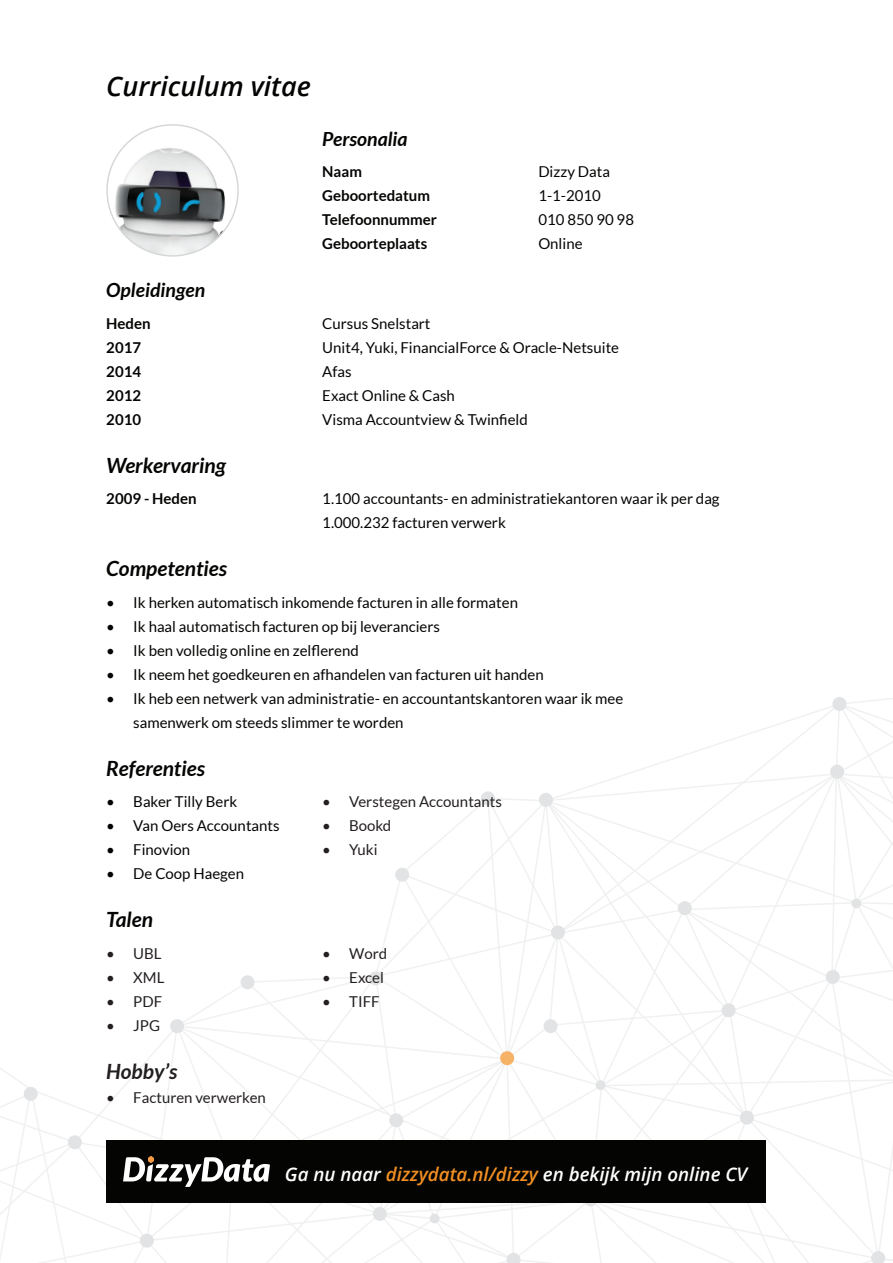
<style>
.page{position:relative;width:893px;height:1263px;background:#fff}
.page>*{position:absolute;margin:0;border:0;box-sizing:border-box;transform-origin:0 0}
.t1{font:italic 600 27px "Open Sans";color:#040503}
.t2{font:italic 700 21px "Lato";color:#040503}
.t3{font:italic 700 21px "Lato";color:#231f20}
.t4{font:italic 700 19.5px "Lato";color:#040503}
.t5{font:italic 600 18.75px "Open Sans";color:#fff}
.t6{font:15px/24px "Lato";color:#040503}
.t7{font:15px "Lato";color:#231f20}
.t8{font:700 15px "Lato";color:#040503}
.s1{color:#f38f22}
</style>
<div class="page">
<svg style="left:0;top:698px;width:893px;height:565px"></svg>
<div style="left:500px;top:1051px;width:14px;height:14px;background:#f6b267;border-radius:50%"></div>
<div style="left:24px;top:1087px;width:14px;height:14px;background:#e2e3e4;border-radius:50%"></div>
<div style="left:68px;top:1135px;width:14px;height:14px;background:#e2e3e4;border-radius:50%"></div>
<div style="left:140px;top:1233px;width:14px;height:15px;background:#e2e3e4;border-radius:50%"></div>
<div style="left:170px;top:1019px;width:14px;height:14px;background:#e2e3e4;border-radius:50%"></div>
<div style="left:240px;top:975px;width:15px;height:14px;background:#e2e3e4;border-radius:50%"></div>
<div style="left:369px;top:971px;width:14px;height:14px;background:#e2e3e4;border-radius:50%"></div>
<div style="left:389px;top:1113px;width:14px;height:14px;background:#e2e3e4;border-radius:50%"></div>
<div style="left:373px;top:1207px;width:14px;height:14px;background:#e2e3e4;border-radius:50%"></div>
<svg style="left:430px;top:1213px;width:10px;height:10px"></svg>
<svg style="left:506px;top:1253px;width:15px;height:10px"></svg>
<svg style="left:584px;top:1192px;width:14px;height:14px"></svg>
<div style="left:596px;top:1080px;width:9px;height:10px;background:#e2e3e4;border-radius:50%"></div>
<div style="left:543px;top:1019px;width:15px;height:14px;background:#e2e3e4;border-radius:50%"></div>
<div style="left:551px;top:925px;width:14px;height:14px;background:#e2e3e4;border-radius:50%"></div>
<div style="left:395px;top:868px;width:14px;height:14px;background:#e2e3e4;border-radius:50%"></div>
<div style="left:481px;top:791px;width:14px;height:14px;background:#e2e3e4;border-radius:50%"></div>
<div style="left:539px;top:793px;width:14px;height:14px;background:#e2e3e4;border-radius:50%"></div>
<div style="left:678px;top:901px;width:14px;height:14px;background:#e2e3e4;border-radius:50%"></div>
<div style="left:721px;top:1003px;width:15px;height:14px;background:#e2e3e4;border-radius:50%"></div>
<div style="left:826px;top:970px;width:14px;height:14px;background:#e2e3e4;border-radius:50%"></div>
<svg style="left:851px;top:898px;width:10px;height:10px"></svg>
<div style="left:740px;top:1110px;width:14px;height:15px;background:#e2e3e4;border-radius:50%"></div>
<svg style="left:871px;top:1251px;width:14px;height:12px"></svg>
<div style="left:830px;top:765px;width:14px;height:14px;background:#e2e3e4;border-radius:50%"></div>
<div style="left:832px;top:697px;width:14px;height:14px;background:#e2e3e4;border-radius:50%"></div>
<div style="left:106px;top:1140px;width:659px;height:62px;background:#040503"></div>
<img style="left:108px;top:132px;width:129px;height:123px">
<svg style="left:123px;top:1156px;width:147px;height:31px"></svg>
<h1 class="t1" style="left:106px;top:68px;width:206px">Curriculum vitae</h1>
<h3 class="t4" style="left:322px;top:127px;width:87px">Personalia</h3>
<p class="t8" style="left:322px;top:163px;width:41px">Naam</p>
<p class="t6" style="left:538px;top:160px;width:73px">Dizzy Data</p>
<p class="t8" style="left:322px;top:187px;width:109px">Geboortedatum</p>
<p class="t6" style="left:538px;top:184px;width:64px">1-1-2010</p>
<p class="t8" style="left:322px;top:211px;width:116px">Telefoonnummer</p>
<p class="t6" style="left:538px;top:208px;width:97px">010 850 90 98</p>
<p class="t8" style="left:322px;top:235px;width:106px">Geboorteplaats</p>
<p class="t6" style="left:538px;top:232px;width:46px">Online</p>
<h3 class="t4" style="left:106px;top:279px;width:100px">Opleidingen</h3>
<p class="t8" style="left:106px;top:315px;width:46px">Heden</p>
<p class="t6" style="left:322px;top:311px;width:110px">Cursus Snelstart</p>
<p class="t8" style="left:106px;top:339px;width:36px">2017</p>
<p class="t6" style="left:322px;top:335px;width:298px">Unit4, Yuki, FinancialForce &amp; Oracle-Netsuite</p>
<p class="t8" style="left:106px;top:363px;width:36px">2014</p>
<p class="t6" style="left:322px;top:359px;width:31px">Afas</p>
<p class="t8" style="left:106px;top:387px;width:36px">2012</p>
<p class="t6" style="left:322px;top:383px;width:134px">Exact Online &amp; Cash</p>
<p class="t8" style="left:106px;top:411px;width:36px">2010</p>
<p class="t6" style="left:322px;top:407px;width:207px">Visma Accountview &amp; Twinfield</p>
<h2 class="t2" style="left:106px;top:453px;width:121px">Werkervaring</h2>
<p class="t8" style="left:106px;top:490px;width:92px">2009 - Heden</p>
<p class="t6" style="left:322px;top:487px;width:399px">1.100 accountants- en administratiekantoren waar ik per dag<br>1.000.232 facturen verwerk</p>
<h2 class="t2" style="left:106px;top:557px;width:122px">Competenties</h2>
<p class="t6" style="left:106px;top:590px;width:413px">• Ik herken automatisch inkomende facturen in alle formaten</p>
<p class="t6" style="left:106px;top:614px;width:335px">• Ik haal automatisch facturen op bij leveranciers</p>
<p class="t6" style="left:106px;top:638px;width:254px">• Ik ben volledig online en zelflerend</p>
<p class="t6" style="left:106px;top:662px;width:439px">• Ik neem het goedkeuren en afhandelen van facturen uit handen</p>
<p class="t6" style="left:133px;top:686px;width:491px;text-indent:-27px">• Ik heb een netwerk van administratie- en accountantskantoren waar ik mee samenwerk om steeds slimmer te worden</p>
<h2 class="t2" style="left:106px;top:756px;width:100px">Referenties</h2>
<p class="t6" style="left:106px;top:790px;width:132px">• Baker Tilly Berk</p>
<p class="t6" style="left:106px;top:814px;width:175px">• Van Oers Accountants</p>
<p class="t6" style="left:106px;top:838px;width:86px">• Finovion</p>
<p class="t6" style="left:106px;top:862px;width:139px">• De Coop Haegen</p>
<h2 class="t2" style="left:106px;top:908px;width:48px">Talen</h2>
<p class="t7" style="left:106px;top:945px;width:57px">• UBL</p>
<p class="t7" style="left:106px;top:969px;width:60px">• XML</p>
<p class="t7" style="left:106px;top:993px;width:57px">• PDF</p>
<p class="t7" style="left:106px;top:1017px;width:55px">• JPG</p>
<h2 class="t3" style="left:106px;top:1059px;width:72px">Hobby’s</h2>
<p class="t7" style="left:106px;top:1089px;width:161px">• Facturen verwerken</p>
<p class="t7" style="left:322px;top:793px;width:181px">• Verstegen Accountants</p>
<p class="t7" style="left:322px;top:817px;width:71px">• Bookd</p>
<p class="t7" style="left:322px;top:841px;width:57px">• Yuki</p>
<p class="t7" style="left:322px;top:945px;width:66px">• Word</p>
<p class="t7" style="left:322px;top:969px;width:63px">• Excel</p>
<p class="t7" style="left:322px;top:993px;width:59px">• TIFF</p>
<p class="t5" style="left:285px;top:1161px;width:464px">Ga nu naar <span class="s1">dizzydata.nl/dizzy</span> en bekijk mijn online CV</p>
</div>
